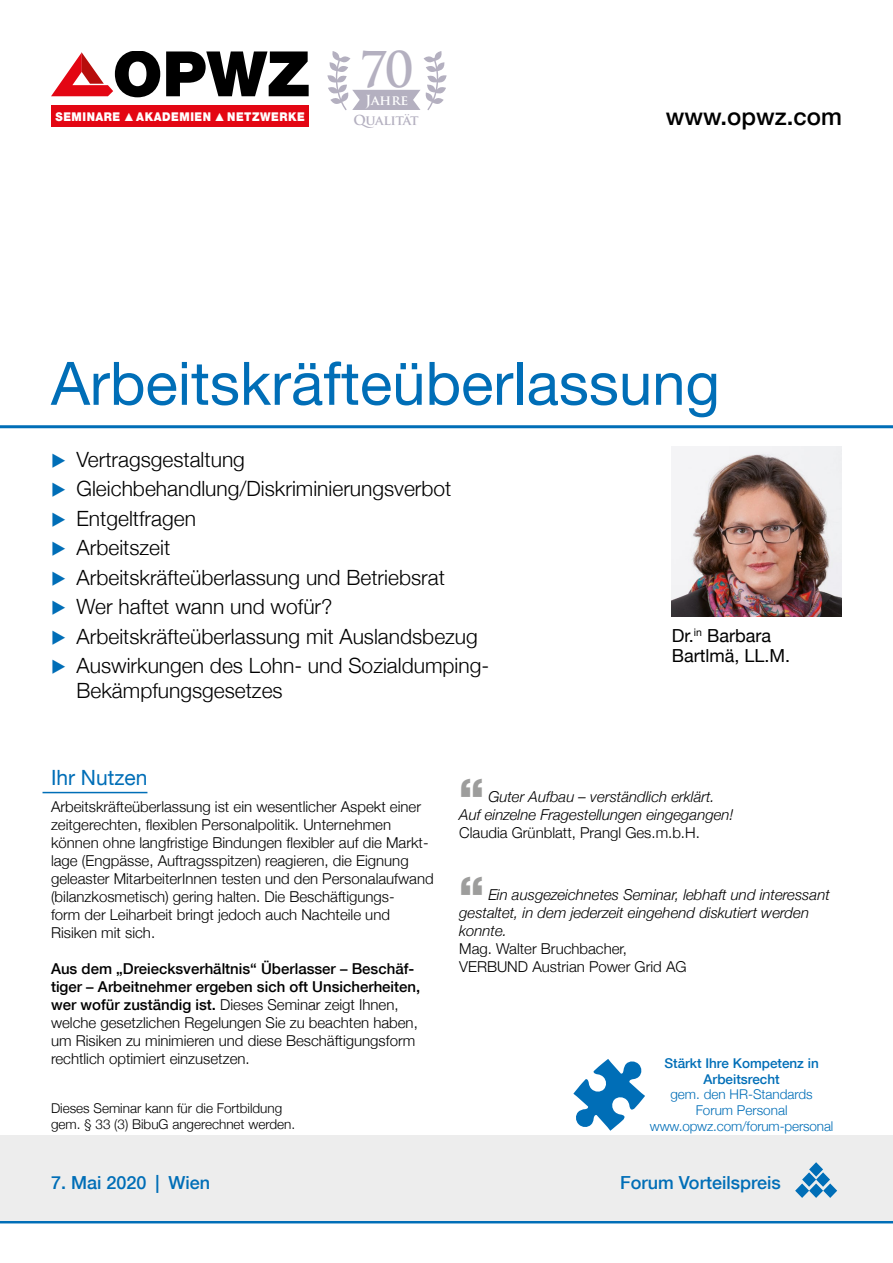
<style>
.page{position:relative;width:893px;height:1263px;background:#fff}
.page>*{position:absolute;margin:0;border:0;box-sizing:border-box;transform-origin:0 0}
.t1{font:900 62.7px "Helvetica Neue";color:#000}
.t2{font:60px "Helvetica Neue";color:#006eb7}
.t3{font:900 48px "Helvetica Neue";color:#9d9d9c}
.t4{font:500 24px "Helvetica Neue";color:#000}
.t5{font:300 21px/29.4px "Helvetica Neue";color:#000}
.t6{font:21px "Helvetica Neue";color:#006eb7}
.t7{font:500 18px "Helvetica Neue";color:#006eb7}
.t8{font:18px/19.5px "Helvetica Neue";color:#000}
.t9{font:300 15px/18px "Helvetica Neue";color:#000}
.t10{font:italic 300 15px/18px "Helvetica Neue";color:#000}
.t11{font:300 13.5px/15.8px "Helvetica Neue";color:#000}
.t12{font:300 13.5px/15.8px "Helvetica Neue";color:#006eb7;text-align:center}
.t13{font:500 13.5px/15.8px "Helvetica Neue";color:#006eb7;text-align:center}
.t14{font:700 13.5px "Trajan Pro";letter-spacing:-.035em;color:#b4b0c0}
.t15{font:700 13.5px "Trajan Pro";color:#fff}
.t16{font:900 12.15px "Helvetica Neue";letter-spacing:.05em;color:#fff;scale:.9 1}
.s1{font-family:"Trajan Pro";font-weight:700;font-size:48px;color:#b4b0c0}
.s2{color:#006eb7}
.s3{font-weight:500}
</style>
<div class="page">
<hr style="left:0;top:1220px;width:893px;height:3px;background:#006eb7">
<hr style="left:0;top:425px;width:893px;height:3px;background:#006eb7">
<div style="left:51px;top:105px;width:258px;height:22px;background:#e30613"></div>
<svg style="left:51px;top:52px;width:62px;height:44px"></svg>
<svg style="left:327px;top:51px;width:120px;height:59px"></svg>
<div style="left:0;top:1135px;width:497px;height:85px;background:#ededed"></div>
<div style="left:472px;top:1135px;width:421px;height:85px;background:#ededed"></div>
<svg style="left:795px;top:1162px;width:42px;height:36px"></svg>
<hr style="left:43px;top:792px;width:104px;height:1px;background:#006eb7">
<svg style="left:573px;top:1059px;width:72px;height:72px"></svg>
<img style="left:672px;top:446px;width:170px;height:171px">
<h1 class="t1" style="left:113px;top:37px;width:302px">OPWZ <span class="s1">70</span></h1>
<p class="t16" style="left:136px;top:109px;width:85px">AKADEMIEN</p>
<p class="t16" style="left:227px;top:109px;width:88px">NETZWERKE</p>
<p class="t15" style="left:365px;top:92px;width:44px">JAHRE</p>
<p class="t14" style="left:353px;top:112px;width:67px">QUALITÄT</p>
<h3 class="t4" style="left:666px;top:102px;width:178px">www.opwz.com</h3>
<p class="t16" style="left:56px;top:109px;width:74px">SEMINARE</p>
<h2 class="t2" style="left:51px;top:348px;width:670px">Arbeitskräfteüberlassung</h2>
<p class="t5" style="left:51px;top:444px;width:440px"><span class="s2">▶</span> Vertragsgestaltung<br><span class="s2">▶</span> Gleichbehandlung/Diskriminierungsverbot<br><span class="s2">▶</span> Entgeltfragen<br><span class="s2">▶</span> Arbeitszeit<br><span class="s2">▶</span> Arbeitskräfteüberlassung und Betriebsrat<br><span class="s2">▶</span> Wer haftet wann und wofür?<br><span class="s2">▶</span> Arbeitskräfteüberlassung mit Auslandsbezug <span class="s2">▶</span> Auswirkungen des Lohn- und Sozialdumping-</p>
<h3 class="t5" style="left:77px;top:676px;width:208px">Bekämpfungsgesetzes</h3>
<p class="t8" style="left:672px;top:626px;width:120px">Dr.<sup>in</sup> Barbara<br>Bartlmä, LL.M.</p>
<h3 class="t6" style="left:51px;top:765px;width:98px">Ihr Nutzen</h3>
<p class="t9" style="left:51px;top:797px;width:384px">Arbeitskräfteüberlassung ist ein wesentlicher Aspekt einer zeitgerechten, flexiblen Personalpolitik. Unternehmen können ohne langfristige Bindungen flexibler auf die Markt&shy;lage (Engpässe, Auftragsspitzen) reagieren, die Eignung geleaster MitarbeiterInnen testen und den Personalaufwand (bilanzkosmetisch) gering halten. Die Beschäftigungs-<br>form der Leiharbeit bringt jedoch auch Nachteile und Risiken mit sich.</p>
<p class="t9" style="left:51px;top:959px;width:371px"><span class="s3">Aus dem „Dreiecksverhältnis“ Überlasser – Beschäf&shy;tiger – Arbeitnehmer ergeben sich oft Unsicherheiten, wer wofür zuständig ist.</span> Dieses Seminar zeigt Ihnen, welche gesetzlichen Regelungen Sie zu beachten haben, um Risiken zu minimieren und diese Beschäftigungsform rechtlich optimiert einzusetzen.</p>
<p class="t11" style="left:51px;top:1100px;width:246px">Dieses Seminar kann für die Fortbildung gem. § 33 (3) BibuG angerechnet werden.</p>
<h3 class="t3" style="left:459px;top:767px;width:26px">“</h3>
<p class="t10" style="left:459px;top:788px;width:276px;text-indent:29px">Guter Aufbau – verständlich erklärt.<br>Auf einzelne Fragestellungen eingegangen!</p>
<p class="t9" style="left:459px;top:824px;width:242px">Claudia Grünblatt, Prangl Ges.m.b.H.</p>
<h3 class="t3" style="left:459px;top:865px;width:26px">“</h3>
<p class="t10" style="left:459px;top:886px;width:372px;text-indent:29px">Ein ausgezeichnetes Seminar, lebhaft und interessant gestaltet, in dem jederzeit eingehend diskutiert werden konnte.</p>
<p class="t9" style="left:459px;top:939px;width:229px">Mag. Walter Bruchbacher,<br>VERBUND Austrian Power Grid AG</p>
<p class="t13" style="left:664px;top:1055px;width:156px">Stärkt Ihre Kompetenz in<br>Arbeitsrecht</p>
<p class="t12" style="left:650px;top:1086px;width:185px">gem. den HR-Standards<br>Forum Personal www.opwz.com/forum-personal</p>
<p class="t7" style="left:51px;top:1171px;width:161px">7. Mai 2020 | Wien</p>
<p class="t7" style="left:620px;top:1171px;width:162px">Forum Vorteilspreis</p>
</div>
